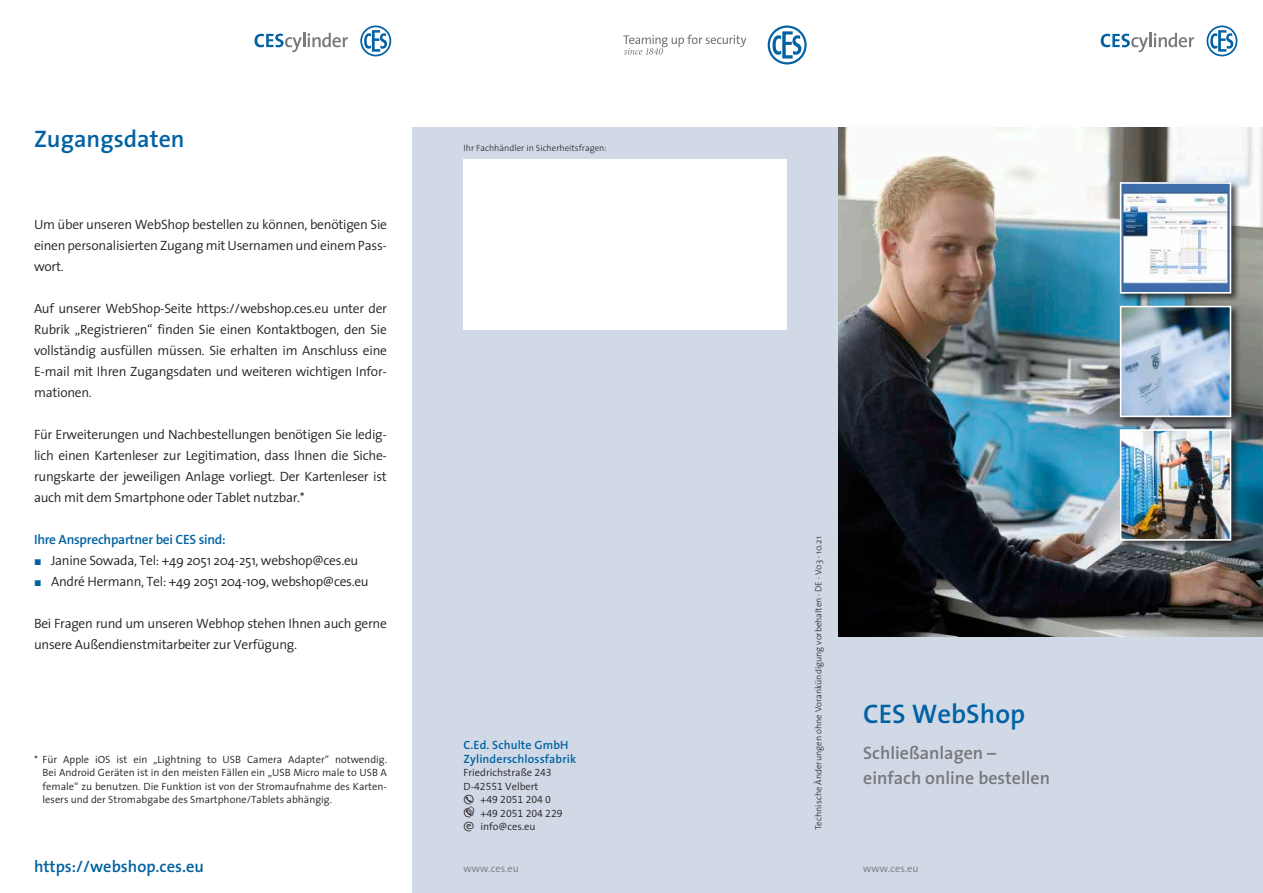
<style>
.page{position:relative;width:1263px;height:893px;background:#fff}
.page>*{position:absolute;margin:0;border:0;box-sizing:border-box;transform-origin:0 0}
.t1{font:600 27px "The Sans";color:#0062a3}
.t2{font:600 24px "The Sans";color:#0062a3}
.t3{font:600 18px/25.5px "The Sans";color:#76787b}
.t4{font:600 16.5px "The Sans";color:#0062a3}
.t5{font:300 13.5px/21px "The Sans";letter-spacing:-.02em;color:#231f20;text-align:justify}
.t6{font:600 13.5px "The Sans";letter-spacing:-.02em;color:#0062a3}
.t7{font:600 12px/13.5px "The Sans";letter-spacing:.01em;color:#0062a3}
.t8{font:300 10.5px/13.5px "The Sans";color:#231f20;text-align:justify}
.t9{font:10.5px/13.5px "The Sans Semi Light Expert";color:#231f20}
.t10{font:300 10.5px "The Sans";color:#76787b}
.t11{font:300 9px "The Sans";color:#231f20}
.s1{font-family:"The Sans Semi Light Expert";font-weight:400}
.s2{font-family:"Seria Sans Regular Expert";font-size:13.5px}
.s3{font-family:"The Sans";font-weight:300}
.s4{font-family:"Seria Sans Regular Expert";font-weight:400;font-size:13.5px}
</style>
<div class="page">
<svg style="left:1101px;top:33px;width:93px;height:19px"></svg>
<svg style="left:1206px;top:26px;width:31px;height:30px"></svg>
<svg style="left:254px;top:33px;width:94px;height:19px"></svg>
<svg style="left:360px;top:26px;width:31px;height:30px"></svg>
<img style="left:838px;top:128px;width:425px;height:510px">
<div style="left:838px;top:638px;width:425px;height:255px;background:#d1d9e6"></div>
<div style="left:1118px;top:304px;width:122px;height:122px;background:#231f20;opacity:.75"></div>
<img style="left:1123px;top:309px;width:105px;height:105px">
<div style="left:1120px;top:306px;width:111px;height:111px;border:2px solid #fff"></div>
<div style="left:1118px;top:428px;width:122px;height:121px;background:#231f20;opacity:.75"></div>
<img style="left:1123px;top:432px;width:105px;height:106px">
<div style="left:1120px;top:429px;width:111px;height:112px;border:2px solid #fff"></div>
<div style="left:1118px;top:181px;width:122px;height:121px;background:#231f20;opacity:.75"></div>
<img style="left:1123px;top:185px;width:105px;height:106px">
<div style="left:1120px;top:182px;width:111px;height:112px;border:2px solid #fff"></div>
<div style="left:412px;top:128px;width:426px;height:765px;background:#d1d9e6"></div>
<div style="left:463px;top:159px;width:324px;height:171px;background:#fff"></div>
<svg style="left:768px;top:26px;width:39px;height:38px"></svg>
<svg style="left:623px;top:35px;width:123px;height:20px"></svg>
<h2 class="t2" style="left:34px;top:119px;width:152px">Zugangsdaten</h2>
<p class="t5" style="left:34px;top:214px;width:354px">Um über unseren WebShop bestellen zu können, benötigen Sie einen personalisierten Zugang mit Usernamen und einem Pass&shy;wort.</p>
<p class="t5" style="left:34px;top:298px;width:354px">Auf unserer WebShop-Seite https://webshop.ces.eu unter der Rubrik „Registrieren“ finden Sie einen Kontaktbogen, den Sie vollständig ausfüllen müssen. Sie erhalten im Anschluss eine E-mail mit Ihren Zugangsdaten und weiteren wichtigen Infor&shy;mationen.</p>
<p class="t5" style="left:34px;top:424px;width:354px">Für Erweiterungen und Nachbestellungen benötigen Sie ledig&shy;lich einen Kartenleser zur Legitimation, dass Ihnen die Siche&shy;rungskarte der jeweiligen Anlage vorliegt. Der Kartenleser ist auch mit dem Smartphone oder Tablet nutzbar.*</p>
<p class="t6" style="left:34px;top:528px;width:193px">Ihre Ansprechpartner bei CES sind:</p>
<p class="t5" style="left:51px;top:550px;width:319px">Janine Sowada, Tel: +49 2051 204-251, webshop@ces.eu<br>André Hermann, Tel: +49 2051 204-109, webshop@ces.eu</p>
<p class="t5" style="left:34px;top:613px;width:354px">Bei Fragen rund um unseren Webhop stehen Ihnen auch gerne unsere Außendienstmitarbeiter zur Verfügung.</p>
<p class="t8" style="left:43px;top:752px;width:346px;text-indent:-9px">* Für Apple iOS ist ein „Lightning to USB Camera Adapter“ notwendig.<br>Bei Android Geräten ist in den meisten Fällen ein „USB Micro male to USB A female“ zu benutzen. Die Funktion ist von der Stromaufnahme des Karten&shy;lesers und der Stromabgabe des Smartphone/Tablets abhängig.</p>
<p class="t11" style="left:463px;top:140px;width:145px">Ihr Fachhändler in Sicherheitsfragen:</p>
<p class="t7" style="left:463px;top:738px;width:114px">C.Ed. Schulte GmbH<br>Zylinderschlossfabrik</p>
<p class="t8" style="left:463px;top:766px;width:90px">Friedrichstraße <span class="s1">243<br></span>D-<span class="s1">42551</span> Velbert</p>
<p class="t9" style="left:463px;top:793px;width:101px"><span class="s2">f</span> <span class="s3">+</span>49 2051 204 0 <span class="s2">h</span> <span class="s3">+</span>49 2051 204 229</p>
<p class="t8" style="left:463px;top:820px;width:74px"><span class="s4">e</span> info@ces.eu</p>
<p class="t11" style="left:811px;top:830px;width:295px;rotate:-90deg">Technische Änderungen ohne Vorankündigung vorbehalten · DE · V03 · 10.21</p>
<h1 class="t1" style="left:863px;top:692px;width:163px">CES WebShop</h1>
<h3 class="t3" style="left:863px;top:739px;width:188px">Schließanlagen – einfach online bestellen</h3>
<p class="t4" style="left:34px;top:853px;width:171px">https://webshop.ces.eu</p>
<p class="t10" style="left:863px;top:860px;width:57px">www.ces.eu</p>
<p class="t10" style="left:463px;top:860px;width:57px">www.ces.eu</p>
</div>
